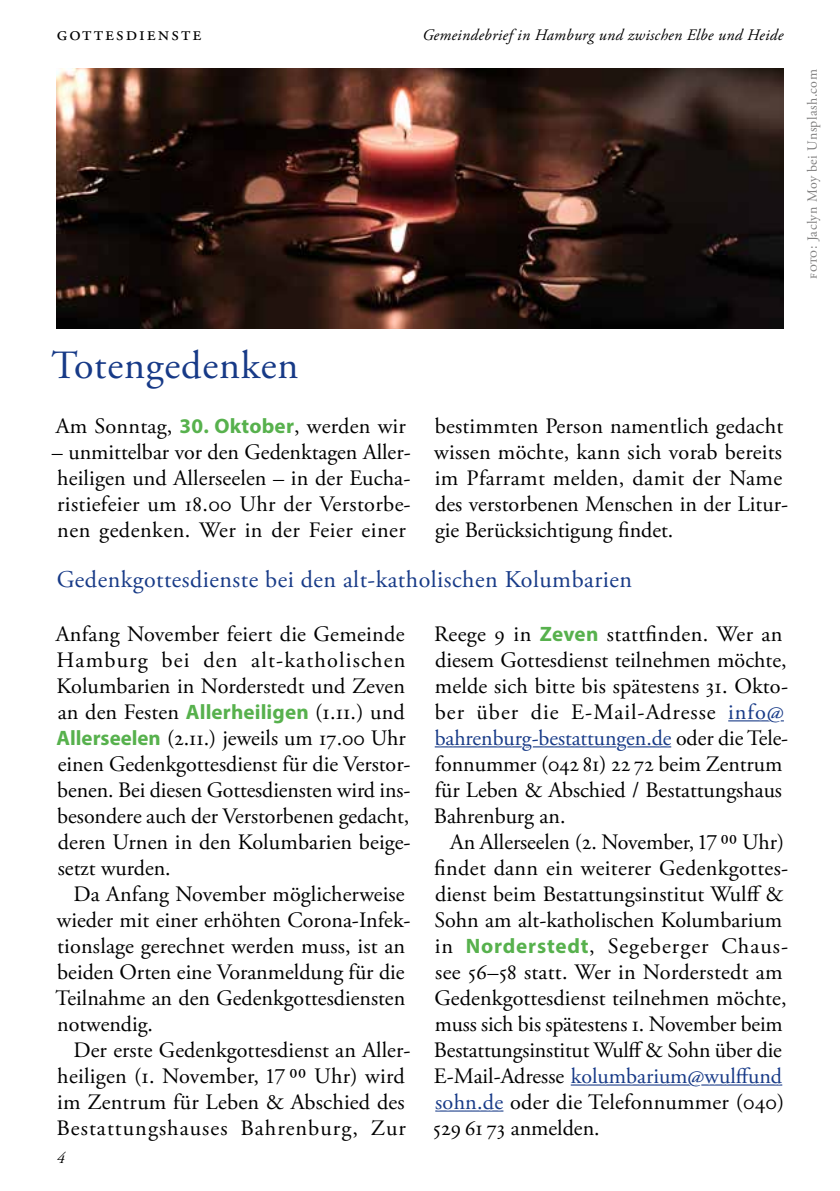
<style>
.page{position:relative;width:840px;height:1191px;background:#fff}
.page>*{position:absolute;margin:0;border:0;box-sizing:border-box;transform-origin:0 0}
.t1{font:40px "Adobe Garamond Pro";color:#173a87}
.t2{font:24px "Adobe Garamond Pro";letter-spacing:.015em;color:#173a87}
.t3{font:22px/26px "Adobe Garamond Pro";color:#000}
.t4{font:20px "Adobe Garamond Pro";letter-spacing:.1em;color:#000}
.t5{font:italic 16px "Adobe Garamond Pro";letter-spacing:.02em;color:#000}
.t6{font:14px "Adobe Garamond Pro";letter-spacing:.01em;color:#818080}
.s1{font-family:"Myriad Pro";font-weight:700;font-size:20.8px;color:#57b14d}
.s2{color:#fff}
</style>
<div class="page">
<hr style="left:727px;top:720px;width:56px;height:1px;background:#173a87">
<hr style="left:434px;top:746px;width:237px;height:1px;background:#173a87">
<hr style="left:570px;top:1084px;width:211px;height:1px;background:#173a87">
<hr style="left:435px;top:1110px;width:68px;height:1px;background:#173a87">
<img style="left:57px;top:68px;width:725px;height:260px">
<p class="t4" style="left:57px;top:22px;width:146px">Gottesdienste</p>
<p class="t5" style="left:422px;top:25px;width:362px">Gemeindebrief in Hamburg und zwischen Elbe und Heide</p>
<p class="t6" style="left:803px;top:278px;width:211px;rotate:-90deg">Foto: Jaclyn Moy bei Unsplash.com</p>
<h1 class="t1" style="left:52px;top:341px;width:248px">Totengedenken</h1>
<p class="t3" style="left:56px;top:413px;width:351px">Am Sonntag, <span class="s1">30. Oktober</span>, werden wir</p>
<p class="t3" style="left:52px;top:439px;width:360px;text-align:justify">– unmittelbar vor den Gedenktagen Aller&shy;heiligen und Allerseelen – in der Eucha&shy;ristiefeier um 18.00 Uhr der Verstorbe&shy;nen gedenken. Wer in der Feier einer</p>
<p class="t3" style="left:434px;top:413px;width:355px">bestimmten Person namentlich gedacht wissen möchte, kann sich vorab bereits im Pfarramt melden, damit der Name des verstorbenen Menschen in der Litur&shy;gie Berücksichtigung findet.</p>
<p class="t2" style="left:57px;top:565px;width:576px">Gedenkgottesdienste bei den alt-katholischen Kolumbarien</p>
<p class="t3" style="left:56px;top:621px;width:356px">Anfang November feiert die Gemeinde Hamburg bei den alt-katholischen Kolumbarien in Norderstedt und Zeven an den Festen <span class="s1">Allerheiligen</span> (1.11.) und <span class="s1">Allerseelen</span> (2.11.) jeweils um 17.00 Uhr einen Gedenkgottesdienst für die Verstor&shy;benen. Bei diesen Gottesdiensten wird ins&shy;besondere auch der Verstorbenen gedacht, deren Urnen in den Kolumbarien beige&shy;setzt wurden.</p>
<p class="t3" style="left:56px;top:881px;width:356px;text-indent:18px">Da Anfang November möglicherweise wieder mit einer erhöhten Corona-Infek&shy;tionslage gerechnet werden muss, ist an beiden Orten eine Voranmeldung für die Teilnahme an den Gedenkgottesdiensten notwendig.</p>
<p class="t3" style="left:56px;top:1037px;width:355px;text-indent:17px">Der erste Gedenkgottesdienst an Aller&shy;heiligen (1. November, 17 00 Uhr) wird im Zentrum für Leben &amp; Abschied des Bestattungshauses Bahrenburg, Zur</p>
<p class="t3" style="left:434px;top:621px;width:355px">Reege 9 in <span class="s1">Zeven</span> stattfinden. Wer an diesem Gottesdienst teilnehmen möchte, melde sich bitte bis spätestens 31. Okto&shy;ber über die E-Mail-Adresse <span class="s2">info@ bahrenburg--bestattungen.de</span> oder die Tele&shy;fonnummer (042 81) 22 72 beim Zentrum für Leben &amp; Abschied / Bestattungshaus Bahrenburg an.</p>
<p class="t3" style="left:432px;top:829px;width:356px;text-indent:17px">An Allerseelen (2. November, 17 00 Uhr) findet dann ein weiterer Gedenkgottes&shy;dienst beim Bestattungsinstitut Wulff &amp; Sohn am alt-katholischen Kolumbarium in <span class="s1">Norderstedt</span>, Segeberger Chaus&shy;see 56–58 statt. Wer in Norderstedt am Gedenkgottesdienst teilnehmen möchte, muss sich bis spätestens 1. November beim Bestattungsinstitut Wulff &amp; Sohn über die E-Mail-Adresse <span class="s2">kolumbarium@wulffund sohn.de</span> oder die Telefonnummer (040)<br>529 61 73 anmelden.</p>
<p class="t5" style="left:57px;top:1148px;width:9px">4</p>
</div>
